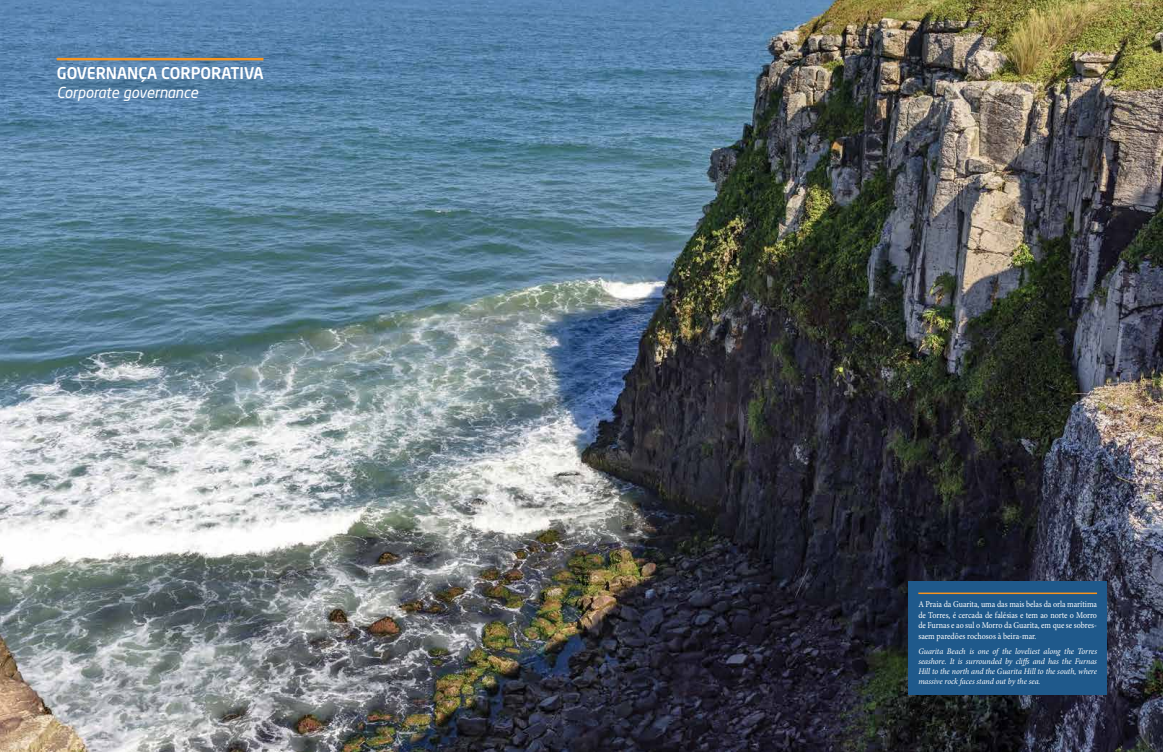
<style>
.page{position:relative;width:1163px;height:752px;background:#fff}
.page>*{position:absolute;margin:0;border:0;box-sizing:border-box;transform-origin:0 0}
.t1{font:500 16px "Neo Sans Std";color:#fff}
.t2{font:italic 15px "Neo Sans Std";color:#fff}
.t3{font:9px/10.5px "Minion Pro";color:#fff;text-align:justify;scale:.89 1}
.t4{font:italic 8.5px/10px "Minion Pro";letter-spacing:-.01em;color:#fff;text-align:justify;scale:.95 1}
</style>
<div class="page">
<img style="left:0;top:0;width:1162px;height:751px">
<hr style="left:57px;top:58px;width:206px;height:2px;background:#f7941e">
<div style="left:908px;top:581px;width:198px;height:113px;background:#1f598b"></div>
<hr style="left:918px;top:592px;width:178px;height:1px;background:#f7941e">
<h1 class="t1" style="left:57px;top:63px;width:208px">GOVERNANÇA CORPORATIVA</h1>
<h2 class="t2" style="left:57px;top:83px;width:143px">Corporate governance</h2>
<p class="t3" style="left:918px;top:598px;width:202px">A Praia da Guarita, uma das mais belas da orla marítima de Torres, é cercada de falésias e tem ao norte o Morro de Furnas e ao sul o Morro da Guarita, em que se sobres&shy;saem paredões rochosos à beira-mar.</p>
<p class="t4" style="left:918px;top:646px;width:189px">Guarita Beach is one of the loveliest along the Torres seashore. It is surrounded by cliffs and has the Furnas Hill to the north and the Guarita Hill to the south, where massive rock faces stand out by the sea.</p>
</div>
